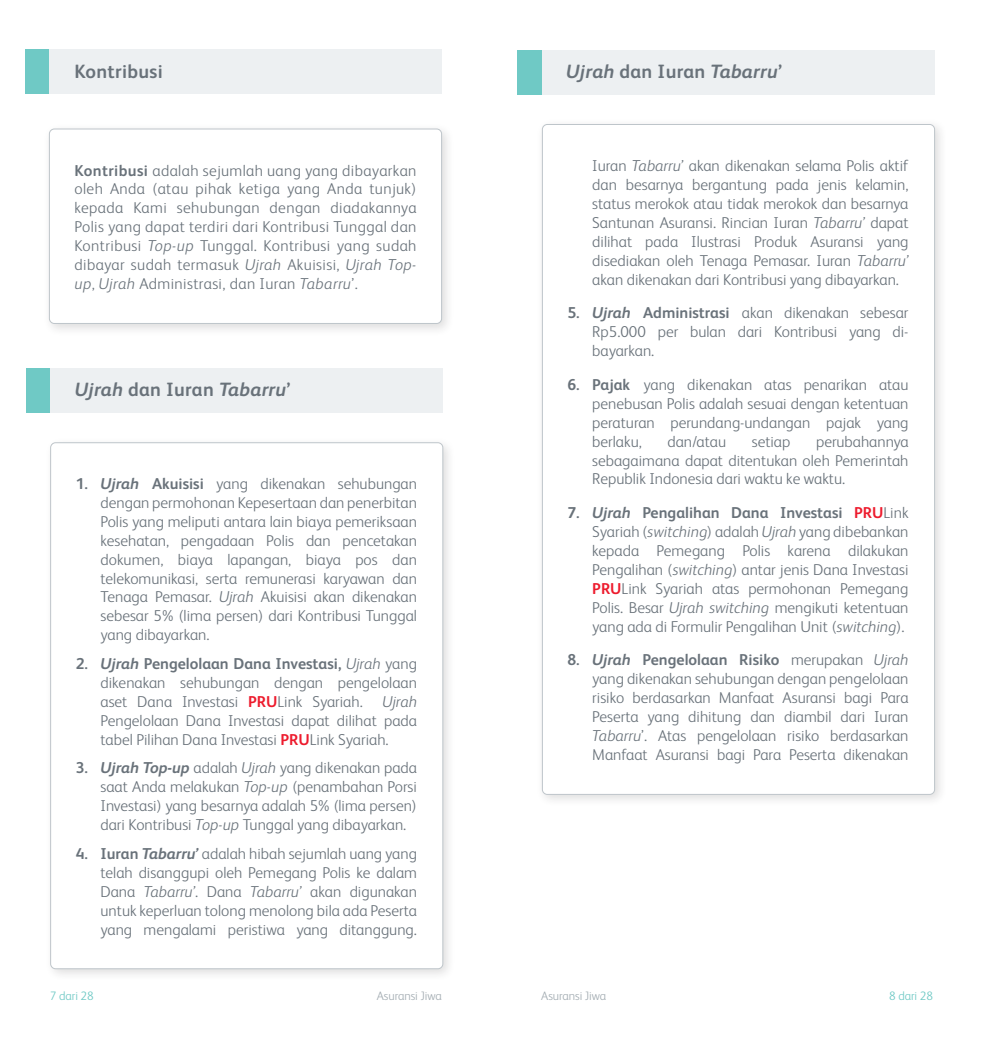
<style>
.page{position:relative;width:983px;height:1042px;background:#fff}
.page>*{position:absolute;margin:0;border:0;box-sizing:border-box;transform-origin:0 0}
.t1{font:italic 700 19.25px "FS Albert Pro";letter-spacing:.015em;color:#69727a}
.t2{font:700 19.25px "FS Albert Pro";letter-spacing:.015em;color:#69727a}
.t3{font:300 15.75px/18.9px "FS Albert Pro";color:#69727a;text-align:justify}
.t4{font:italic 300 15.75px "FS Albert Pro";letter-spacing:-.01em;color:#69727a}
.t5{font:300 12.25px "FS Albert Pro";letter-spacing:-.005em;color:#a3acb2}
.t6{font:300 12.25px "FS Albert Pro";letter-spacing:-.005em;color:#6fc9c5}
.s1{font-weight:700}
.s2{font-style:italic}
.s3{font-style:normal}
.s4{font-weight:700;font-style:italic}
.s5{font-weight:700;color:#ed1b2d}
</style>
<div class="page">
<div style="left:26px;top:368px;width:25px;height:45px;background:#6fc9c5"></div>
<div style="left:51px;top:368px;width:392px;height:45px;background:#edf0f2"></div>
<div style="left:25px;top:50px;width:25px;height:44px;background:#6fc9c5"></div>
<div style="left:50px;top:50px;width:391px;height:44px;background:#edf0f2"></div>
<div style="left:44px;top:436px;width:412px;height:546px;background:#231f20;opacity:.15"></div>
<div style="left:51px;top:443px;width:391px;height:526px;background:#fff;border-radius:5px"></div>
<div style="left:43px;top:123px;width:411px;height:214px;background:#231f20;opacity:.15"></div>
<div style="left:49px;top:129px;width:392px;height:194px;background:#fff;border-radius:5px"></div>
<div style="left:49px;top:129px;width:392px;height:195px;border:1px solid #bec5ca;border-radius:5px"></div>
<div style="left:517px;top:50px;width:25px;height:45px;background:#6fc9c5"></div>
<div style="left:542px;top:50px;width:392px;height:45px;background:#edf0f2"></div>
<div style="left:536px;top:118px;width:411px;height:689px;background:#231f20;opacity:.15"></div>
<div style="left:542px;top:124px;width:392px;height:670px;background:#fff;border-radius:5px"></div>
<p class="t2" style="left:74px;top:57px;width:90px">Kontribusi</p>
<p class="t3" style="left:74px;top:160px;width:343px"><span class="s1">Kontribusi</span> adalah sejumlah uang yang dibayarkan oleh Anda (atau pihak ketiga yang Anda tunjuk) kepada Kami sehubungan dengan diadakannya Polis yang dapat terdiri dari Kontribusi Tunggal dan Kontribusi <span class="s2">Top-up</span> Tunggal. Kontribusi yang sudah dibayar sudah termasuk <span class="s2">Ujrah</span> Akuisisi, <span class="s2">Ujrah Top&shy;up</span>, <span class="s2">Ujrah</span> Administrasi, dan Iuran <span class="s2">Tabarru</span>’.</p>
<p class="t1" style="left:75px;top:376px;width:217px">Ujrah <span class="s3">dan Iuran</span> Tabarru<span class="s3">’</span></p>
<p class="t3" style="left:100px;top:473px;width:318px;text-indent:-25px"><span class="s1">1.</span> <span class="s4">Ujrah</span> <span class="s1">Akuisisi</span> yang dikenakan sehubungan dengan permohonan Kepesertaan dan penerbitan Polis yang meliputi antara lain biaya pemeriksaan kesehatan, pengadaan Polis dan pencetakan dokumen, biaya lapangan, biaya pos dan telekomunikasi, serta remunerasi karyawan dan Tenaga Pemasar. <span class="s2">Ujrah</span> Akuisisi akan dikenakan sebesar 5% (lima persen) dari Kontribusi Tunggal yang dibayarkan.</p>
<p class="t3" style="left:100px;top:653px;width:318px;text-indent:-25px"><span class="s1">2.</span> <span class="s4">Ujrah</span> <span class="s1">Pengelolaan Dana Investasi,</span> <span class="s2">Ujrah</span> yang dikenakan sehubungan dengan pengelolaan aset Dana Investasi <span class="s5">PRU</span>Link Syariah.</p>
<p class="t4" style="left:382px;top:690px;width:36px">Ujrah</p>
<p class="t3" style="left:100px;top:710px;width:318px">Pengelolaan Dana Investasi dapat dilihat pada tabel Pilihan Dana Investasi <span class="s5">PRU</span>Link Syariah.</p>
<p class="t3" style="left:100px;top:757px;width:318px;text-indent:-25px"><span class="s1">3.</span> <span class="s4">Ujrah Top-up</span> adalah <span class="s2">Ujrah</span> yang dikenakan pada saat Anda melakukan <span class="s2">Top-up</span> (penambahan Porsi Investasi) yang besarnya adalah 5% (lima persen) dari Kontribusi <span class="s2">Top-up</span> Tunggal yang dibayarkan.</p>
<p class="t3" style="left:100px;top:843px;width:318px;text-indent:-25px"><span class="s1">4. Iuran</span> <span class="s4">Tabarru’</span> adalah hibah sejumlah uang yang telah disanggupi oleh Pemegang Polis ke dalam Dana <span class="s2">Tabarru’</span>. Dana <span class="s2">Tabarru’</span> akan digunakan untuk keperluan tolong menolong bila ada Peserta yang mengalami peristiwa yang ditanggung.</p>
<p class="t1" style="left:566px;top:58px;width:217px">Ujrah <span class="s3">dan Iuran</span> Tabarru<span class="s3">’</span></p>
<p class="t3" style="left:592px;top:155px;width:318px">Iuran <span class="s2">Tabarru’</span> akan dikenakan selama Polis aktif dan besarnya bergantung pada jenis kelamin, status merokok atau tidak merokok dan besarnya Santunan Asuransi. Rincian Iuran <span class="s2">Tabarru’</span> dapat dilihat pada Ilustrasi Produk Asuransi yang disediakan oleh Tenaga Pemasar. Iuran <span class="s2">Tabarru’ </span>akan dikenakan dari Kontribusi yang dibayarkan.</p>
<p class="t3" style="left:592px;top:302px;width:317px;text-indent:-25px"><span class="s1">5.</span> <span class="s4">Ujrah</span> <span class="s1">Administrasi</span> akan dikenakan sebesar Rp5.000 per bulan dari Kontribusi yang di&shy;bayarkan.</p>
<p class="t3" style="left:592px;top:374px;width:318px;text-indent:-25px"><span class="s1">6. Pajak</span> yang dikenakan atas penarikan atau penebusan Polis adalah sesuai dengan ketentuan peraturan perundang-undangan pajak yang berlaku,</p>
<p class="t3" style="left:592px;top:431px;width:318px;text-indent:224px">perubahannya sebagaimana dapat ditentukan oleh Pemerintah Republik Indonesia dari waktu ke waktu.</p>
<p class="t3" style="left:592px;top:502px;width:317px;text-indent:-25px"><span class="s1">7.</span> <span class="s4">Ujrah</span> <span class="s1">Pengalihan Dana Investasi</span> <span class="s5">PRU</span>Link Syariah (<span class="s2">switching</span>) adalah <span class="s2">Ujrah</span> yang dibebankan kepada Pemegang Polis karena dilakukan Pengalihan (<span class="s2">switching</span>) antar jenis Dana Investasi <span class="s5">PRU</span>Link Syariah atas permohonan Pemegang Polis. Besar <span class="s2">Ujrah switching</span> mengikuti ketentuan yang ada di Formulir Pengalihan Unit (<span class="s2">switching</span>).</p>
<p class="t3" style="left:592px;top:649px;width:318px;text-indent:-25px"><span class="s1">8.</span> <span class="s4">Ujrah</span> <span class="s1">Pengelolaan Risiko</span> merupakan <span class="s2">Ujrah </span>yang dikenakan sehubungan dengan pengelolaan risiko berdasarkan Manfaat Asuransi bagi Para Peserta yang dihitung dan diambil dari Iuran <span class="s2">Tabarru</span>’. Atas pengelolaan risiko berdasarkan Manfaat Asuransi bagi Para Peserta dikenakan</p>
<p class="t3" style="left:667px;top:431px;width:60px">dan/atau</p>
<p class="t3" style="left:751px;top:431px;width:40px">setiap</p>
<p class="t6" style="left:50px;top:987px;width:45px">7 dari 28</p>
<p class="t5" style="left:377px;top:987px;width:66px">Asuransi Jiwa</p>
<p class="t5" style="left:541px;top:987px;width:66px">Asuransi Jiwa</p>
<p class="t6" style="left:888px;top:987px;width:45px">8 dari 28</p>
</div>
